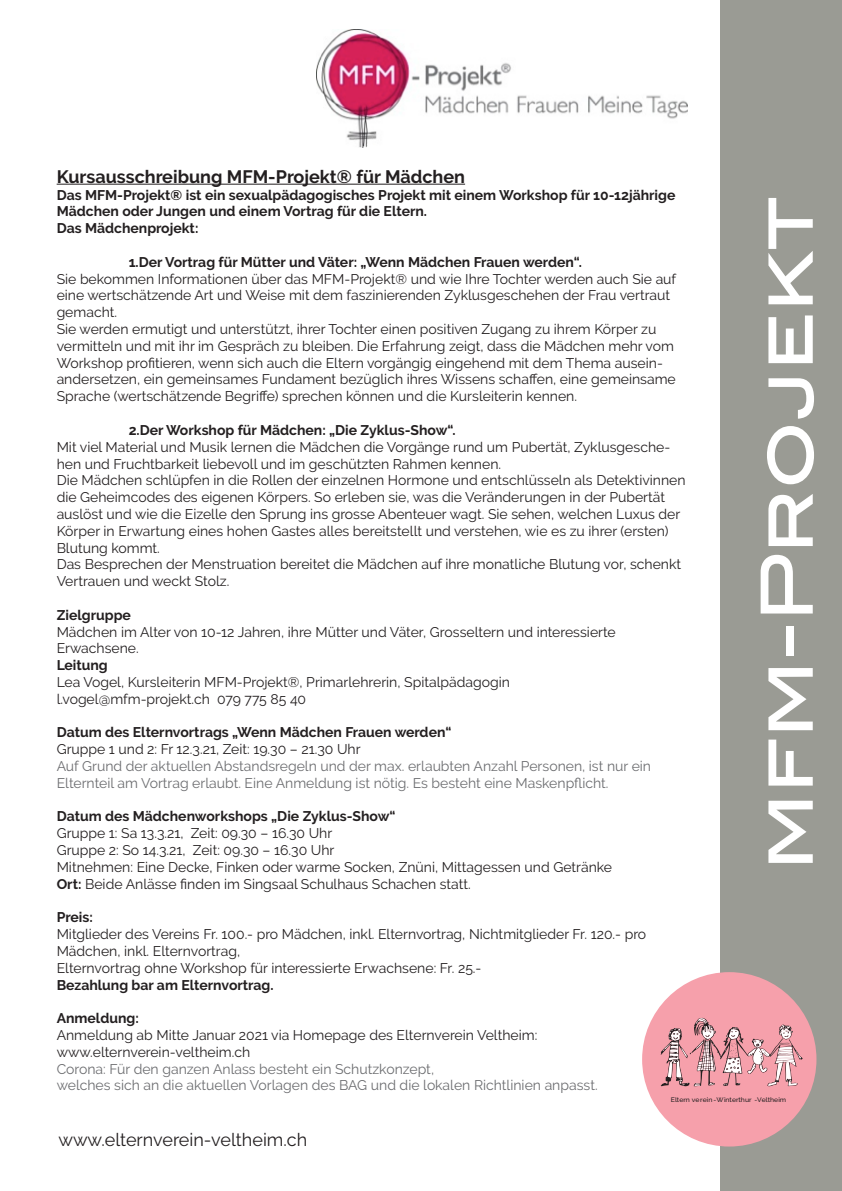
<style>
.page{position:relative;width:842px;height:1191px;background:#fff}
.page>*{position:absolute;margin:0;border:0;box-sizing:border-box;transform-origin:0 0}
.t1{font:72px "Blair Md ITCTT Medium";color:#fff}
.t2{font:700 18px "Raleway";color:#231f20}
.t3{font:18px "Raleway";color:#231f20}
.t4{font:14px/16.8px "Raleway";color:#231f20}
.t5{font:700 14px/16.8px "Raleway";color:#231f20}
.t6{font:14px/16.8px "Raleway";color:#6c6d70}
.t7{font:500 6.6px "Raleway";color:#231f20;scale:1.05 1}
.s1{font-weight:700}
</style>
<div class="page">
<div style="left:721px;top:0;width:121px;height:1191px;background:#9a9b94"></div>
<hr style="left:57px;top:184px;width:408px;height:1px;background:#231f20">
<img style="left:316px;top:30px;width:372px;height:118px">
<div style="left:642px;top:972px;width:174px;height:174px;background:#f6a0ab;border-radius:50%"></div>
<svg style="left:661px;top:1017px;width:142px;height:69px"></svg>
<p class="t2" style="left:57px;top:166px;width:410px">Kursausschreibung MFM-Projekt® für Mädchen</p>
<p class="t5" style="left:57px;top:186px;width:620px">Das MFM-Projekt® ist ein sexualpädagogisches Projekt mit einem Workshop für 10-12jährige<br>Mädchen oder Jungen und einem Vortrag für die Eltern.</p>
<p class="t5" style="left:57px;top:220px;width:143px">Das Mädchenprojekt:</p>
<p class="t5" style="left:129px;top:253px;width:455px">1.Der Vortrag für Mütter und Väter: „Wenn Mädchen Frauen werden“.</p>
<p class="t4" style="left:57px;top:270px;width:621px">Sie bekommen Informationen über das MFM-Projekt® und wie Ihre Tochter werden auch Sie auf eine wertschätzende Art und Weise mit dem faszinierenden Zyklusgeschehen der Frau vertraut gemacht.</p>
<p class="t4" style="left:57px;top:321px;width:621px">Sie werden ermutigt und unterstützt, ihrer Tochter einen positiven Zugang zu ihrem Körper zu vermitteln und mit ihr im Gespräch zu bleiben. Die Erfahrung zeigt, dass die Mädchen mehr vom Workshop profitieren, wenn sich auch die Eltern vorgängig eingehend mit dem Thema ausein&shy;andersetzen, ein gemeinsames Fundament bezüglich ihres Wissens schaffen, eine gemeinsame Sprache (wertschätzende Begriffe) sprechen können und die Kursleiterin kennen.</p>
<p class="t5" style="left:129px;top:421px;width:328px">2.Der Workshop für Mädchen: „Die Zyklus-Show“.</p>
<p class="t4" style="left:57px;top:438px;width:615px">Mit viel Material und Musik lernen die Mädchen die Vorgänge rund um Pubertät, Zyklusgesche&shy;hen und Fruchtbarkeit liebevoll und im geschützten Rahmen kennen.</p>
<p class="t4" style="left:57px;top:472px;width:630px">Die Mädchen schlüpfen in die Rollen der einzelnen Hormone und entschlüsseln als Detektivinnen die Geheimcodes des eigenen Körpers. So erleben sie, was die Veränderungen in der Pubertät auslöst und wie die Eizelle den Sprung ins grosse Abenteuer wagt. Sie sehen, welchen Luxus der Körper in Erwartung eines hohen Gastes alles bereitstellt und verstehen, wie es zu ihrer (ersten)<br>Blutung kommt.</p>
<p class="t4" style="left:57px;top:556px;width:626px">Das Besprechen der Menstruation bereitet die Mädchen auf ihre monatliche Blutung vor, schenkt<br>Vertrauen und weckt Stolz.</p>
<p class="t5" style="left:57px;top:606px;width:76px">Zielgruppe</p>
<p class="t4" style="left:57px;top:623px;width:561px">Mädchen im Alter von 10-12 Jahren, ihre Mütter und Väter, Grosseltern und interessierte<br>Erwachsene.</p>
<p class="t5" style="left:57px;top:657px;width:53px">Leitung</p>
<p class="t4" style="left:57px;top:673px;width:455px">Lea Vogel, Kursleiterin MFM-Projekt®, Primarlehrerin, Spitalpädagogin</p>
<p class="t4" style="left:57px;top:690px;width:251px">l.vogel@mfm-projekt.ch 079 775 85 40</p>
<p class="t5" style="left:57px;top:724px;width:396px">Datum des Elternvortrags „Wenn Mädchen Frauen werden“</p>
<p class="t4" style="left:57px;top:741px;width:305px">Gruppe 1 und 2: Fr 12.3.21, Zeit: 19.30 – 21.30 Uhr</p>
<p class="t6" style="left:57px;top:757px;width:596px">Auf Grund der aktuellen Abstandsregeln und der max. erlaubten Anzahl Personen, ist nur ein<br>Elternteil am Vortrag erlaubt. Eine Anmeldung ist nötig. Es besteht eine Maskenpflicht.</p>
<p class="t5" style="left:57px;top:808px;width:340px">Datum des Mädchenworkshops „Die Zyklus-Show“</p>
<p class="t4" style="left:57px;top:825px;width:277px">Gruppe 1: Sa 13.3.21, Zeit: 09.30 – 16.30 Uhr</p>
<p class="t4" style="left:57px;top:841px;width:279px">Gruppe 2: So 14.3.21, Zeit: 09.30 – 16.30 Uhr</p>
<p class="t4" style="left:57px;top:858px;width:557px">Mitnehmen: Eine Decke, Finken oder warme Socken, Znüni, Mittagessen und Getränke</p>
<p class="t4" style="left:57px;top:875px;width:416px"><span class="s1">Ort:</span> Beide Anlässe finden im Singsaal Schulhaus Schachen statt.</p>
<p class="t5" style="left:57px;top:909px;width:38px">Preis:</p>
<p class="t4" style="left:57px;top:925px;width:591px">Mitglieder des Vereins Fr. 100.- pro Mädchen, inkl. Elternvortrag, Nichtmitglieder Fr. 120.- pro<br>Mädchen, inkl. Elternvortrag,</p>
<p class="t4" style="left:57px;top:959px;width:426px">Elternvortrag ohne Workshop für interessierte Erwachsene: Fr. 25.-</p>
<p class="t5" style="left:57px;top:976px;width:218px">Bezahlung bar am Elternvortrag.</p>
<p class="t5" style="left:57px;top:1009px;width:84px">Anmeldung:</p>
<p class="t4" style="left:57px;top:1026px;width:482px">Anmeldung ab Mitte Januar 2021 via Homepage des Elternverein Veltheim:</p>
<p class="t4" style="left:57px;top:1043px;width:195px">www.elternverein-veltheim.ch</p>
<p class="t6" style="left:57px;top:1060px;width:379px">Corona: Für den ganzen Anlass besteht ein Schutzkonzept,</p>
<p class="t6" style="left:57px;top:1077px;width:542px">welches sich an die aktuellen Vorlagen des BAG und die lokalen Richtlinien anpasst.</p>
<p class="t7" style="left:671px;top:1095px;width:111px">Eltern verein -Winterthur -Veltheim</p>
<p class="t1" style="left:728px;top:870px;width:676px;rotate:-90deg">mfm-Projekt</p>
<p class="t3" style="left:58px;top:1129px;width:250px">www.elternverein-veltheim.ch</p>
</div>
